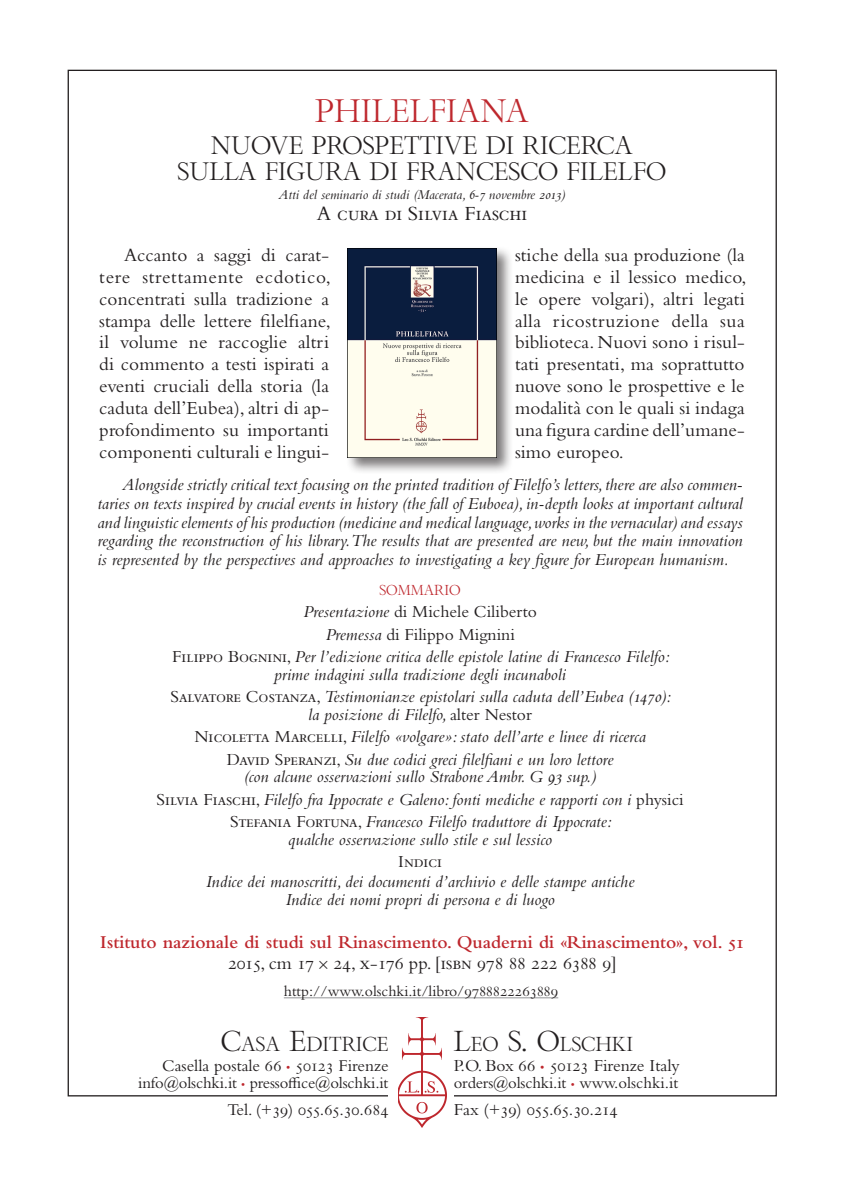
<style>
.page{position:relative;width:844px;height:1191px;background:#fff}
.page>*{position:absolute;margin:0;border:0;box-sizing:border-box;transform-origin:0 0}
._2_titolo{font:31.5px "Bembo Titling MT Std";color:#be272d}
._3_sottotitolo{font:24.5px/26.2px "Bembo Titling MT Std";color:#231f20;text-align:center}
._4_curatore{font:21px "Bembo Std";color:#231f20}
.t1{font:19.6px "Bembo Titling MT Std";color:#231f20}
._5_testo{font:19.25px/21.9px "Bembo Std";letter-spacing:.005em;color:#231f20;text-align:justify}
._6_collana{font:600 18.9px "Bembo Std";color:#be272d}
._7_dati{font:18.9px "Bembo Std";color:#231f20}
._5_testo-2{font:italic 17.5px/17.5px "Bembo Std";color:#231f20;text-align:center}
._5_testo_inglese{font:italic 17.5px/18.6px "Bembo Std";color:#231f20;text-align:justify}
._5_testo-3{font:17.5px "Bembo Std";color:#231f20}
._5_testo-4{font:17.5px "Bembo Std";letter-spacing:-.02em;color:#231f20}
.t2{font:17.15px "Bembo Std";color:#231f20}
.t3{font:17.15px "Bembo Std";letter-spacing:-.02em;color:#231f20}
.t4{font:16.62px "Bembo Std";letter-spacing:-.01em;color:#231f20}
.link_scheda_libro{font:15.75px "Bembo Std";color:#231f20}
._3_5_Atti{font:italic 14px "Bembo Std";color:#231f20}
._5_testo-5{font:14px "Bembo Titling MT Std";color:#be272d}
.s1{font-style:italic}
.s2{font-style:normal}
.s3{font-family:"Bembo Cost"}
.s4{font-size:28px}
.s5{font-size:11.9px;color:#be272d}
.s6{font-size:11.38px;color:#be272d}
.s7{font-size:12.25px;color:#be272d}
</style>
<div class="page">
<img style="left:398px;top:1017px;width:48px;height:110px">
<div style="left:345px;top:246px;width:168px;height:229px;background:#231f20;opacity:.6"></div>
<img style="left:347px;top:248px;width:149px;height:210px">
<hr style="left:284px;top:997px;width:274px;height:1px;background:#939598">
<p class="_2_titolo" style="left:315px;top:92px;width:215px">PHILELFIANA</p>
<p class="_3_sottotitolo" style="left:177px;top:132px;width:490px">NUOVE PROSPETTIVE DI RICERCA<br>SULLA FIGURA DI FRANCESCO FILELFO</p>
<p class="_3_5_Atti" style="left:278px;top:186px;width:288px">Atti del seminario di studi (Macerata, 6-7 novembre 2013)</p>
<p class="_4_curatore" style="left:317px;top:201px;width:212px">A cura di Silvia Fiaschi</p>
<p class="_5_testo" style="left:99px;top:244px;width:233px;text-indent:25px">Accanto a saggi di carat&shy;tere strettamente ecdotico, concentrati sulla tradizione a stampa delle lettere filelfiane, il volume ne raccoglie altri di commento a testi ispirati a eventi cruciali della storia (la caduta dell’Eubea), altri di ap&shy;profondimento su importanti componenti culturali e lingui-</p>
<p class="_5_testo" style="left:515px;top:244px;width:233px">stiche della sua produzione (la medicina e il lessico medico, le opere volgari), altri legati alla ricostruzione della sua biblioteca. Nuovi sono i risul&shy;tati presentati, ma soprattutto nuove sono le prospettive e le modalità con le quali si indaga una figura cardine dell’umane&shy;simo europeo.</p>
<p class="_5_testo_inglese" style="left:97px;top:475px;width:646px;text-indent:25px">Alongside strictly critical text focusing on the printed tradition of Filelfo’s letters, there are also commen&shy;taries on texts inspired by crucial events in history (the fall of Euboea), in-depth looks at important cultural and linguistic elements of his production (medicine and medical language, works in the vernacular) and essays regarding the reconstruction of his library. The results that are presented are new, but the main innovation is represented by the perspectives and approaches to investigating a key figure for European humanism.</p>
<p class="_5_testo-5" style="left:379px;top:581px;width:83px">SOMMARIO</p>
<p class="_5_testo-3" style="left:303px;top:601px;width:235px"><span class="s1">Presentazione</span> di Michele Ciliberto</p>
<p class="_5_testo-3" style="left:325px;top:624px;width:191px"><span class="s1">Premessa</span> di Filippo Mignini</p>
<p class="_5_testo-2" style="left:172px;top:647px;width:499px"><span class="s2">Filippo Bognini,</span> Per l’edizione critica delle epistole latine di Francesco Filelfo: prime indagini sulla tradizione degli incunaboli</p>
<p class="_5_testo-2" style="left:170px;top:687px;width:502px"><span class="s2">Salvatore Costanza,</span> Testimonianze epistolari sulla caduta dell’Eubea (1470): la posizione di Filelfo, <span class="s2">alter Nestor</span></p>
<p class="_5_testo-2" style="left:194px;top:727px;width:453px"><span class="s2">Nicoletta Marcelli,</span> Filelfo «volgare»: stato dell’arte e linee di ricerca</p>
<p class="_5_testo-2" style="left:227px;top:750px;width:388px"><span class="s2">David Speranzi,</span> Su due codici greci filelfiani e un loro lettore (con alcune osservazioni sullo Strabone Ambr. G 93 sup.)</p>
<p class="_5_testo-2" style="left:156px;top:790px;width:528px"><span class="s2">Silvia Fiaschi,</span> Filelfo fra Ippocrate e Galeno: fonti mediche e rapporti con i <span class="s2">physici</span></p>
<p class="_5_testo-2" style="left:230px;top:812px;width:383px"><span class="s2">Stefania Fortuna,</span> Francesco Filelfo traduttore di Ippocrate: qualche osservazione sullo stile e sul lessico</p>
<p class="_5_testo-3" style="left:398px;top:851px;width:45px">Indici</p>
<p class="_5_testo-2" style="left:206px;top:872px;width:430px">Indice dei manoscritti, dei documenti d’archivio e delle stampe antiche</p>
<p class="_5_testo-2" style="left:285px;top:890px;width:271px">Indice dei nomi propri di persona e di luogo</p>
<p class="_6_collana" style="left:100px;top:931px;width:645px">Istituto nazionale di studi sul Rinascimento. Quaderni di «Rinascimento», vol. 51</p>
<p class="_7_dati" style="left:228px;top:952px;width:390px">2015, cm 17 <span class="s3">¥</span> 24, x-176 pp. [isbn 978 88 222 6388 9]</p>
<p class="link_scheda_libro" style="left:284px;top:982px;width:276px">http://www.olschki.it/libro/9788822263889</p>
<p class="t1" style="left:221px;top:1031px;width:169px"><span class="s4">C</span>ASA <span class="s4">E</span>DITRICE</p>
<p class="t2" style="left:162px;top:1055px;width:228px">Casella postale 66 <span class="s5">•</span> 50123 Firenze</p>
<p class="t4" style="left:138px;top:1073px;width:251px">info@olschki.it <span class="s6">•</span> pressoffice@olschki.it</p>
<p class="t3" style="left:227px;top:1099px;width:162px">Tel. (+39) 055.65.30.684</p>
<p class="t1" style="left:453px;top:1031px;width:181px"><span class="s4">L</span>EO <span class="s4">S. O</span>LSCHKI</p>
<p class="_5_testo-3" style="left:453px;top:1054px;width:227px">P.O. Box 66 <span class="s7">•</span> 50123 Firenze Italy</p>
<p class="t4" style="left:453px;top:1073px;width:226px">orders@olschki.it <span class="s6">•</span> www.olschki.it</p>
<p class="_5_testo-4" style="left:453px;top:1098px;width:165px">Fax (+39) 055.65.30.214</p>
</div>
